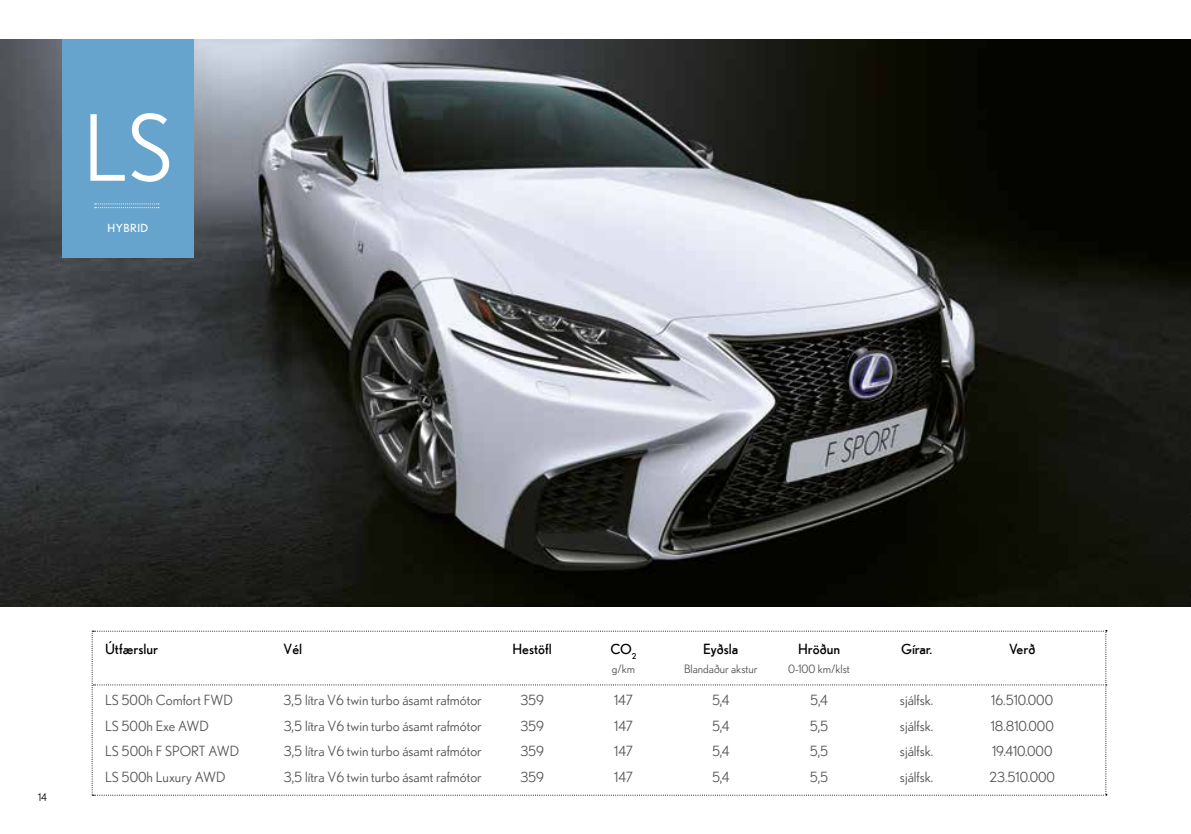
<style>
.page{position:relative;width:1191px;height:834px;background:#fff}
.page>*{position:absolute;margin:0;border:0;box-sizing:border-box;transform-origin:0 0}
.t1{font:91.17px "Nobel";color:#fff}
.t2{font:14px "Nobel";color:#565655}
.t3{font:14px "Nobel";color:#000}
.t4{font:11.55px "Nobel";color:#565655}
.t5{font:11.2px "Nobel";letter-spacing:.04em;color:#fff}
.t6{font:10.5px "Nobel";color:#000}
</style>
<div class="page">
<img style="left:0;top:40px;width:1191px;height:566px">
<div style="left:62px;top:40px;width:132px;height:218px;background:#66a4cd"></div>
<svg style="left:95px;top:204px;width:64px;height:4px"></svg>
<svg style="left:92px;top:630px;width:1014px;height:165px"></svg>
<h1 class="t1" style="left:83px;top:96px;width:91px">LS</h1>
<p class="t5" style="left:108px;top:221px;width:42px">HYBRID</p>
<p class="t6" style="left:38px;top:791px;width:10px">14</p>
<p class="t3" style="left:105px;top:640px;width:55px">Útfærslur</p>
<p class="t3" style="left:284px;top:640px;width:20px">Vél</p>
<p class="t3" style="left:512px;top:640px;width:41px">Hestöfl</p>
<p class="t3" style="left:610px;top:640px;width:28px">CO<sub>2</sub></p>
<p class="t3" style="left:703px;top:640px;width:36px">Eyðsla</p>
<p class="t3" style="left:798px;top:640px;width:44px">Hröðun</p>
<p class="t3" style="left:901px;top:640px;width:32px">Gírar.</p>
<p class="t3" style="left:1009px;top:640px;width:28px">Verð</p>
<p class="t4" style="left:612px;top:662px;width:25px">g/km</p>
<p class="t4" style="left:684px;top:662px;width:75px">Blandaður akstur</p>
<p class="t4" style="left:788px;top:662px;width:63px">0-100 km/klst</p>
<p class="t2" style="left:105px;top:692px;width:129px">LS 500h Comfort FWD</p>
<p class="t2" style="left:284px;top:692px;width:200px">3,5 lítra V6 twin turbo ásamt rafmótor</p>
<p class="t2" style="left:520px;top:692px;width:25px">359</p>
<p class="t2" style="left:614px;top:692px;width:20px">147</p>
<p class="t2" style="left:712px;top:692px;width:19px">5,4</p>
<p class="t2" style="left:810px;top:692px;width:19px">5,4</p>
<p class="t2" style="left:900px;top:692px;width:35px">sjálfsk.</p>
<p class="t2" style="left:991px;top:692px;width:63px">16.510.000</p>
<p class="t2" style="left:105px;top:717px;width:105px">LS 500h Exe AWD</p>
<p class="t2" style="left:284px;top:717px;width:200px">3,5 lítra V6 twin turbo ásamt rafmótor</p>
<p class="t2" style="left:520px;top:717px;width:25px">359</p>
<p class="t2" style="left:614px;top:717px;width:20px">147</p>
<p class="t2" style="left:712px;top:717px;width:19px">5,4</p>
<p class="t2" style="left:810px;top:717px;width:20px">5,5</p>
<p class="t2" style="left:900px;top:717px;width:35px">sjálfsk.</p>
<p class="t2" style="left:990px;top:717px;width:65px">18.810.000</p>
<p class="t2" style="left:105px;top:742px;width:136px">LS 500h F SPORT AWD</p>
<p class="t2" style="left:284px;top:742px;width:200px">3,5 lítra V6 twin turbo ásamt rafmótor</p>
<p class="t2" style="left:520px;top:742px;width:25px">359</p>
<p class="t2" style="left:614px;top:742px;width:20px">147</p>
<p class="t2" style="left:712px;top:742px;width:19px">5,4</p>
<p class="t2" style="left:810px;top:742px;width:20px">5,5</p>
<p class="t2" style="left:900px;top:742px;width:35px">sjálfsk.</p>
<p class="t2" style="left:992px;top:742px;width:62px">19.410.000</p>
<p class="t2" style="left:105px;top:768px;width:122px">LS 500h Luxury AWD</p>
<p class="t2" style="left:284px;top:768px;width:200px">3,5 lítra V6 twin turbo ásamt rafmótor</p>
<p class="t2" style="left:520px;top:768px;width:25px">359</p>
<p class="t2" style="left:614px;top:768px;width:20px">147</p>
<p class="t2" style="left:712px;top:768px;width:19px">5,4</p>
<p class="t2" style="left:810px;top:768px;width:20px">5,5</p>
<p class="t2" style="left:900px;top:768px;width:35px">sjálfsk.</p>
<p class="t2" style="left:989px;top:768px;width:67px">23.510.000</p>
</div>
